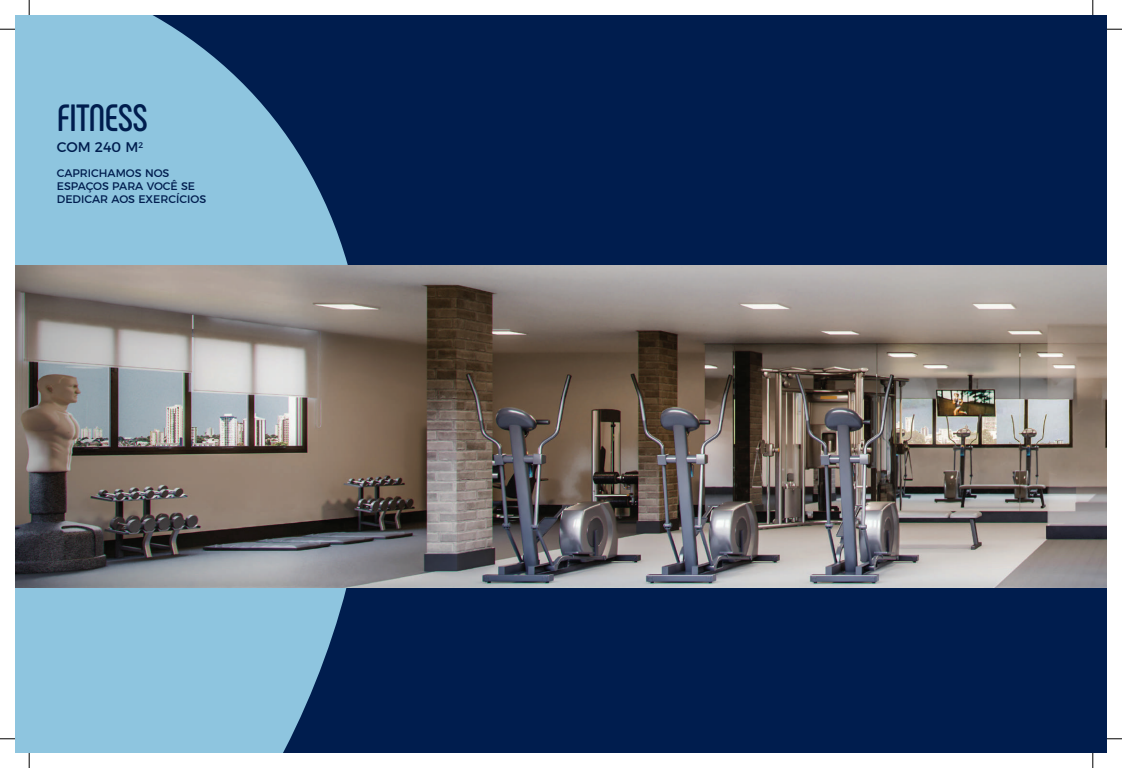
<style>
.page{position:relative;width:1122px;height:768px;background:#fff}
.page>*{position:absolute;margin:0;border:0;box-sizing:border-box;transform-origin:0 0}
.t1{font:700 37.9px "Phenomena";letter-spacing:-.02em;color:#001d4e}
.t2{font:14px "Montserrat";color:#001d4e}
.t3{font:11px/13.2px "Montserrat";color:#001d4e}
</style>
<div class="page">
<div style="left:15px;top:15px;width:1091px;height:737px;background:#001d4e"></div>
<svg style="left:15px;top:15px;width:415px;height:737px;fill:#8ec5df"></svg>
<img style="left:15px;top:265px;width:1091px;height:322px">
<svg style="left:0;top:29px;width:15px;height:1px"></svg>
<svg style="left:1106px;top:29px;width:15px;height:1px"></svg>
<svg style="left:0;top:738px;width:15px;height:1px"></svg>
<svg style="left:1106px;top:737px;width:15px;height:2px"></svg>
<svg style="left:29px;top:0;width:1px;height:15px"></svg>
<svg style="left:29px;top:752px;width:1px;height:15px"></svg>
<svg style="left:1092px;top:0;width:1px;height:15px"></svg>
<svg style="left:1092px;top:752px;width:1px;height:15px"></svg>
<h1 class="t1" style="left:57px;top:95px;width:93px">FITNESS</h1>
<p class="t2" style="left:57px;top:136px;width:88px">COM 240 M<sup>2</sup></p>
<p class="t3" style="left:57px;top:165px;width:151px">CAPRICHAMOS NOS<br>ESPAÇOS PARA VOCÊ SE<br>DEDICAR AOS EXERCÍCIOS</p>
</div>
